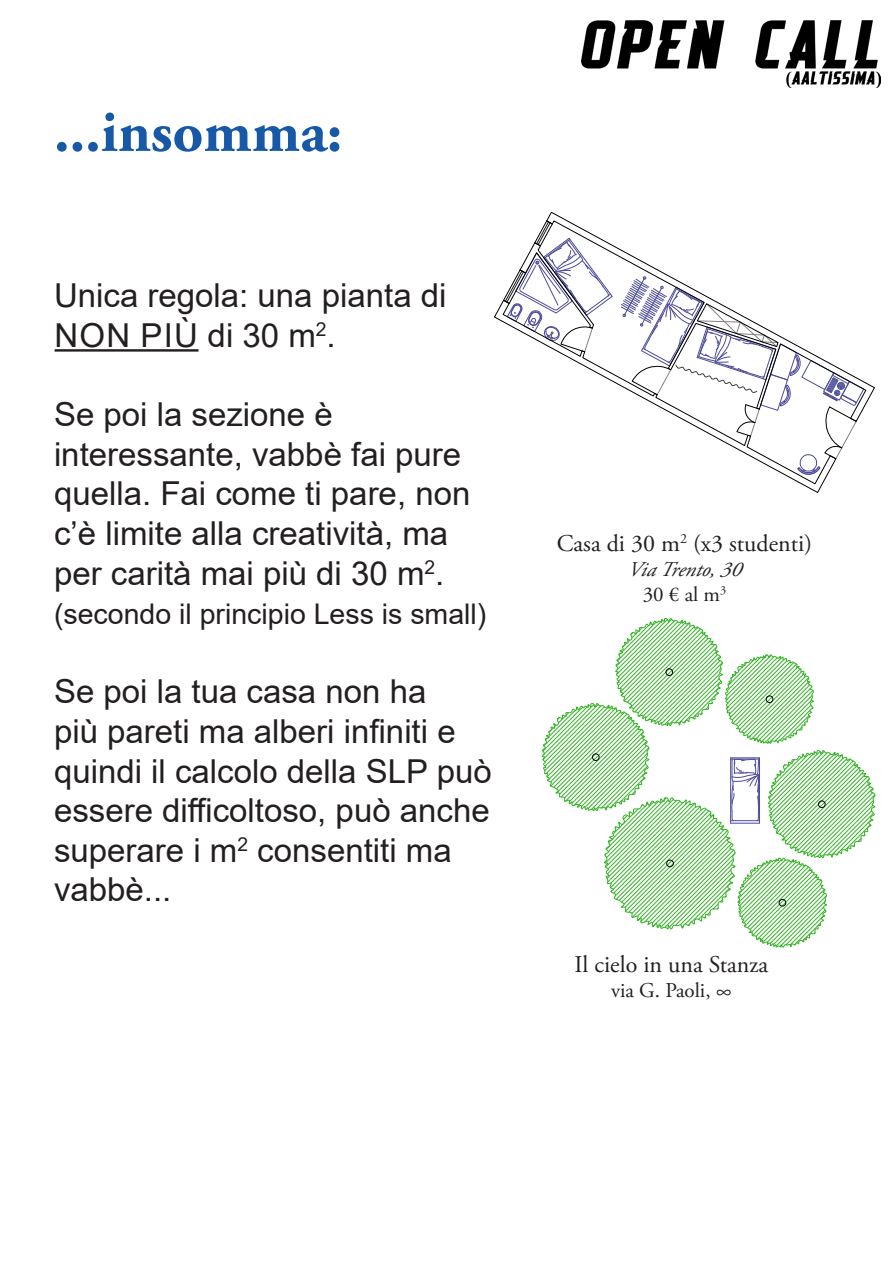
<style>
.page{position:relative;width:893px;height:1263px;background:#fff}
.page>*{position:absolute;margin:0;border:0;box-sizing:border-box;transform-origin:0 0}
.t1{font:700 60px "Adobe Garamond Pro";color:#1759a7}
.Bando_CM{font:33px/39.6px "Arial";color:#231f20}
.Bando_CM-2{font:28.5px "Arial";color:#231f20}
.t2{font:24px "Adobe Garamond Pro";color:#231f20}
.t3{font:21px "Adobe Garamond Pro";color:#231f20}
.t4{font:italic 21px "Adobe Garamond Pro";color:#231f20}
</style>
<div class="page">
<img style="left:582px;top:21px;width:298px;height:66px">
<svg style="left:503px;top:223px;width:42px;height:122px"></svg>
<svg style="left:545px;top:211px;width:330px;height:197px"></svg>
<svg style="left:620px;top:276px;width:244px;height:198px"></svg>
<svg style="left:542px;top:618px;width:334px;height:330px"></svg>
<div style="left:766px;top:695px;width:7px;height:8px;border:1px solid #000;border-radius:50%"></div>
<div style="left:666px;top:859px;width:8px;height:8px;border:1px solid #000;border-radius:50%"></div>
<div style="left:592px;top:753px;width:8px;height:8px;border:1px solid #000;border-radius:50%"></div>
<div style="left:778px;top:899px;width:8px;height:8px;border:1px solid #000;border-radius:50%"></div>
<div style="left:665px;top:668px;width:8px;height:8px;border:1px solid #000;border-radius:50%"></div>
<div style="left:818px;top:800px;width:8px;height:8px;border:1px solid #000;border-radius:50%"></div>
<hr style="left:55px;top:349px;width:143px;height:3px;background:#231f20">
<p class="t1" style="left:54px;top:97px;width:290px">...insomma:</p>
<p class="Bando_CM" style="left:54px;top:276px;width:394px">Unica regola: una pianta di<br>NON PIÙ di 30 m<sup>2</sup>.</p>
<p class="Bando_CM" style="left:54px;top:394px;width:418px">Se poi la sezione è interessante, vabbè fai pure quella. Fai come ti pare, non c’è limite alla creatività, ma per carità mai più di 30 m<sup>2</sup>.</p>
<p class="Bando_CM-2" style="left:54px;top:594px;width:434px">(secondo il principio Less is small)</p>
<p class="Bando_CM" style="left:54px;top:672px;width:439px">Se poi la tua casa non ha<br>più pareti ma alberi infiniti e quindi il calcolo della SLP può essere difficoltoso, può anche superare i m<sup>2</sup> consentiti ma vabbè...</p>
<p class="t2" style="left:557px;top:529px;width:257px">Casa di 30 m<sup>2</sup> (x3 studenti)</p>
<p class="t4" style="left:628px;top:557px;width:120px">Via Trento,30</p>
<p class="t3" style="left:643px;top:582px;width:85px">30 € al m<sup>3</sup></p>
<p class="t2" style="left:575px;top:950px;width:195px">Il cielo in una Stanza</p>
<p class="t3" style="left:611px;top:978px;width:122px">via G. Paoli, ∞</p>
</div>
